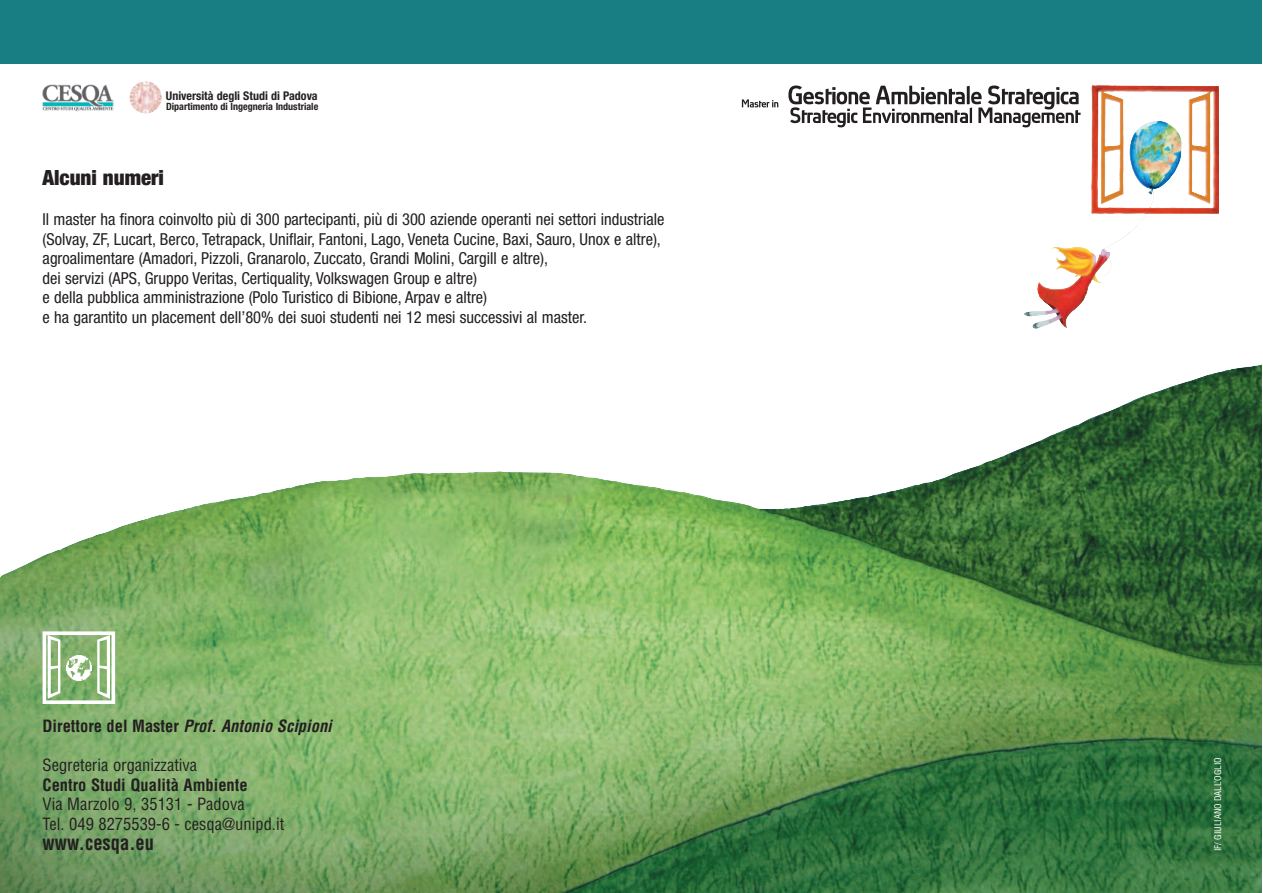
<style>
.page{position:relative;width:1263px;height:893px;background:#fff}
.page>*{position:absolute;margin:0;border:0;box-sizing:border-box;transform-origin:0 0}
.t1{font:900 condensed 21px "Helvetica Neue";color:#231f20}
.t2{font:700 condensed 20.1px "Helvetica";color:#231f20;scale:.92 1}
.t3{font:condensed 16.5px/19.5px "Helvetica Neue";color:#231f20}
.t4{font:condensed 16.5px/19.5px "Helvetica";color:#231f20}
.t5{font:italic 700 condensed 16.5px "Helvetica";color:#231f20}
.t6{font:700 condensed 16.5px "Helvetica";color:#231f20}
.t7{font:700 condensed 12px "Helvetica Neue";color:#231f20}
.t8{font:700 condensed 10.05px "Helvetica Neue";color:#231f20}
.t9{font:condensed 9px "Helvetica";color:#fff}
.s1{font-style:normal}
</style>
<div class="page">
<img style="left:1024px;top:85px;width:196px;height:244px">
<div style="left:0;top:0;width:1262px;height:64px;background:#197e84"></div>
<img style="left:129px;top:81px;width:33px;height:33px">
<img style="left:42px;top:84px;width:72px;height:28px">
<svg style="left:742px;top:99px;width:36px;height:8px"></svg>
<svg style="left:788px;top:85px;width:293px;height:42px"></svg>
<img style="left:0;top:364px;width:1262px;height:528px">
<svg style="left:43px;top:631px;width:72px;height:73px"></svg>
<p class="t7" style="left:166px;top:91px;width:153px">Università degli Studi di Padova</p>
<p class="t8" style="left:166px;top:103px;width:154px">Dipartimento di Ingegneria Industriale</p>
<p class="t1" style="left:43px;top:170px;width:123px">Alcuni numeri</p>
<p class="t3" style="left:43px;top:211px;width:623px">Il master ha finora coinvolto più di 300 partecipanti, più di 300 aziende operanti nei settori industriale (Solvay, ZF, Lucart, Berco, Tetrapack, Uniflair, Fantoni, Lago, Veneta Cucine, Baxi, Sauro, Unox e altre), agroalimentare (Amadori, Pizzoli, Granarolo, Zuccato, Grandi Molini, Cargill e altre),<br>dei servizi (APS, Gruppo Veritas, Certiquality, Volkswagen Group e altre)<br>e della pubblica amministrazione (Polo Turistico di Bibione, Arpav e altre)<br>e ha garantito un placement dell’80% dei suoi studenti nei 12 mesi successivi al master.</p>
<p class="t5" style="left:43px;top:720px;width:291px"><span class="s1">Direttore del Master</span> Prof. Antonio Scipioni</p>
<p class="t4" style="left:43px;top:757px;width:156px">Segreteria organizzativa</p>
<p class="t6" style="left:43px;top:778px;width:207px">Centro Studi Qualità Ambiente</p>
<p class="t4" style="left:43px;top:796px;width:243px">Via Marzolo 9, 35131 - Padova<br>Tel. 049 8275539-6 - cesqa@unipd.it</p>
<p class="t2" style="left:43px;top:835px;width:123px">www.cesqa.eu</p>
<p class="t9" style="left:1214px;top:851px;width:96px;rotate:-90deg">IF/ GIULIANO DALL’OGLIO</p>
</div>
